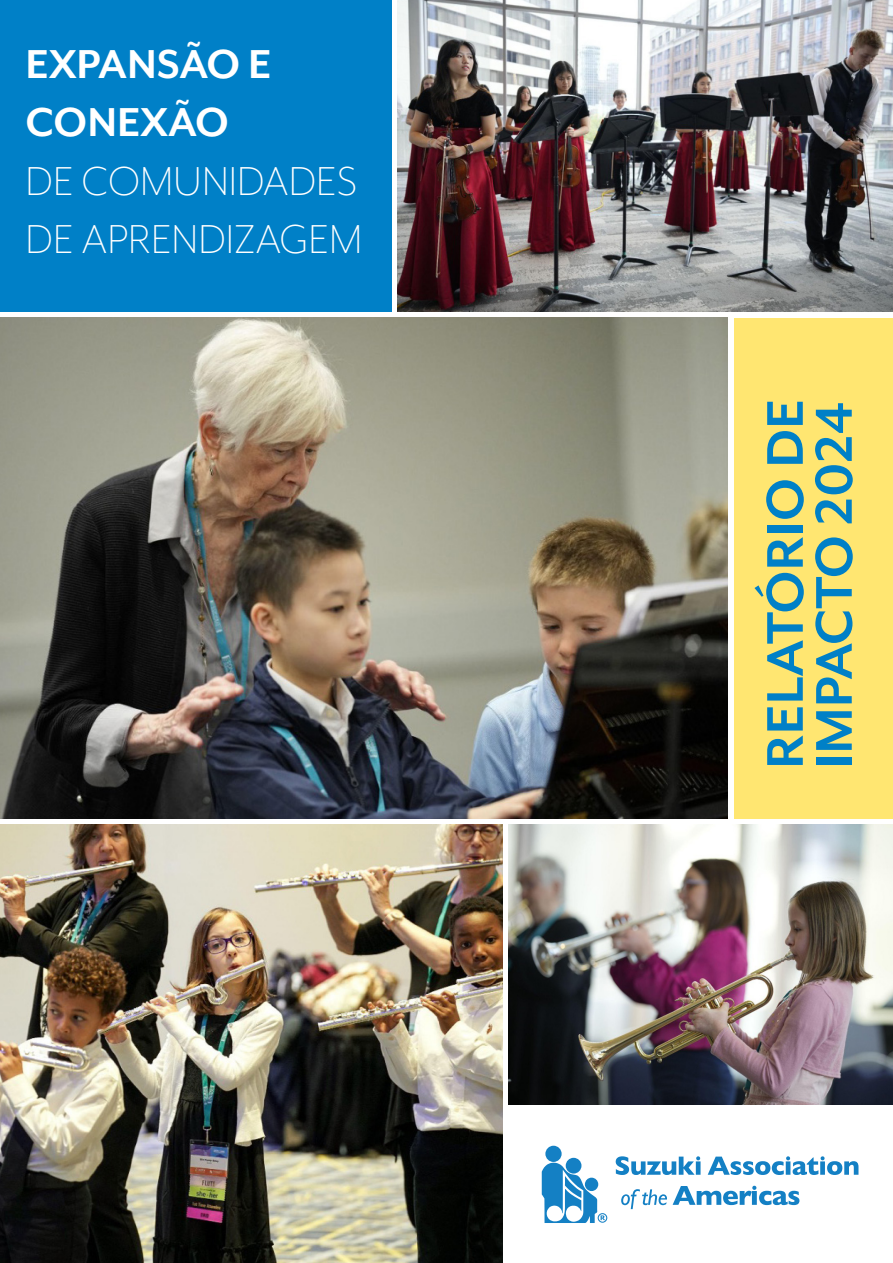
<style>
.page{position:relative;width:893px;height:1263px;background:#fff}
.page>*{position:absolute;margin:0;border:0;box-sizing:border-box;transform-origin:0 0}
.t1{font:700 59.4px/48.9px "Mr Eaves Mod OT";color:#0080c7}
.t2{font:300 46.5px/58.5px "Mr Eaves Mod OT";color:#fff}
.t3{font:700 46.5px/58.5px "Mr Eaves Mod OT";color:#fff}
</style>
<div class="page">
<div style="left:734px;top:318px;width:159px;height:501px;background:#ffe671"></div>
<img style="left:397px;top:0;width:496px;height:312px">
<img style="left:0;top:824px;width:503px;height:439px">
<div style="left:0;top:0;width:392px;height:312px;background:#0080c7"></div>
<img style="left:508px;top:824px;width:385px;height:280px">
<img style="left:0;top:318px;width:728px;height:501px">
<svg style="left:616px;top:1156px;width:84px;height:19px"></svg>
<svg style="left:708px;top:1156px;width:150px;height:19px"></svg>
<svg style="left:621px;top:1189px;width:46px;height:20px"></svg>
<svg style="left:673px;top:1186px;width:126px;height:19px"></svg>
<svg style="left:542px;top:1162px;width:65px;height:61px"></svg>
<div style="left:545px;top:1146px;width:17px;height:16px;background:#1480c4;border-radius:50%"></div>
<div style="left:566px;top:1158px;width:15px;height:15px;background:#1480c4;border-radius:50%"></div>
<div style="left:585px;top:1178px;width:13px;height:13px;background:#1480c4;border-radius:50%"></div>
<p class="t3" style="left:26px;top:34px;width:248px">EXPANSÃO E<br>CONEXÃO</p>
<p class="t2" style="left:26px;top:152px;width:338px">DE COMUNIDADES<br>DE APRENDIZAGEM</p>
<p class="t1" style="left:760px;top:769px;width:371px;rotate:-90deg">RELATÓRIO DE<br>IMPACTO 2024</p>
</div>
